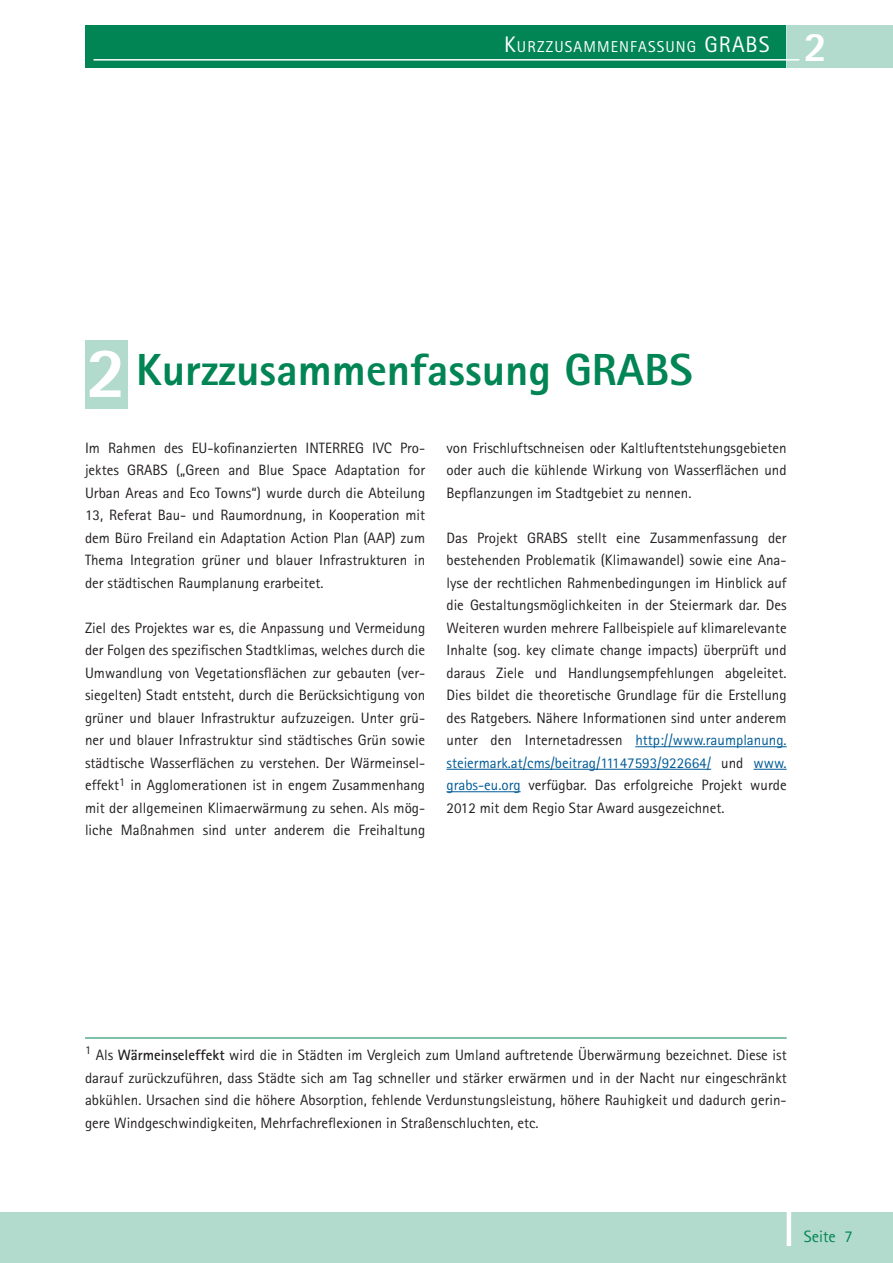
<style>
.page{position:relative;width:893px;height:1263px;background:#fff}
.page>*{position:absolute;margin:0;border:0;box-sizing:border-box;transform-origin:0 0}
.t1{font:800 45px "Rotis Sans Serif Std";color:#028554}
.t2{font:22.5px "Rotis Sans Serif Std";color:#fff}
.t3{font:16.5px "Rotis Sans Serif Std";color:#028554}
.t4{font:15.75px "Rotis Sans Serif Std";letter-spacing:.07em;color:#fff}
.t5{font:15px/22.5px "Rotis Sans Serif Std";color:#231f20;text-align:justify}
.s1{font-size:22.5px}
.s2{font-weight:800;font-size:42px}
.s3{font-size:72px;color:#fff}
.s4{color:#005b97}
.s5{font-weight:700}
</style>
<div class="page">
<div style="left:85px;top:26px;width:702px;height:42px;background:#028554"></div>
<div style="left:787px;top:26px;width:106px;height:42px;background:#b2dbcd"></div>
<hr style="left:94px;top:59px;width:705px;height:2px;background:#fff">
<div style="left:0;top:1212px;width:893px;height:51px;background:#b2dbcd"></div>
<hr style="left:787px;top:1208px;width:4px;height:38px;background:#fff">
<div style="left:85px;top:340px;width:43px;height:68px;background:#b2dbcd"></div>
<hr style="left:635px;top:746px;width:152px;height:1px;background:#005b97">
<hr style="left:446px;top:769px;width:265px;height:1px;background:#005b97">
<hr style="left:754px;top:769px;width:33px;height:1px;background:#005b97">
<hr style="left:446px;top:791px;width:75px;height:1px;background:#005b97">
<hr style="left:85px;top:1038px;width:702px;height:1px;background:#028554">
<p class="t4" style="left:504px;top:38px;width:215px"><span class="s1">K</span>URZZUSAMMENFASSUNG <span class="s1">GRA</span></p>
<h2 class="t2" style="left:746px;top:31px;width:83px">BS <span class="s2">2</span></h2>
<h1 class="t1" style="left:86px;top:341px;width:608px"><span class="s3">2</span> Kurzzusammenfassung GRABS</h1>
<p class="t5" style="left:85px;top:436px;width:342px">Im Rahmen des EU-kofinanzierten INTERREG IVC Pro&shy;jektes GRABS („Green and Blue Space Adaptation for Urban Areas and Eco Towns“) wurde durch die Abteilung 13, Referat Bau- und Raumordnung, in Kooperation mit dem Büro Freiland ein Adaptation Action Plan (AAP) zum Thema Integration grüner und blauer Infrastrukturen in der städtischen Raumplanung erarbeitet.</p>
<p class="t5" style="left:85px;top:616px;width:342px">Ziel des Projektes war es, die Anpassung und Vermeidung der Folgen des spezifischen Stadtklimas, welches durch die Umwandlung von Vegetationsflächen zur gebauten (ver&shy;siegelten) Stadt entsteht, durch die Berücksichtigung von grüner und blauer Infrastruktur aufzuzeigen. Unter grü&shy;ner und blauer Infrastruktur sind städtisches Grün sowie städtische Wasserflächen zu verstehen. Der Wärmeinsel&shy;effekt<sup>1</sup> in Agglomerationen ist in engem Zusammenhang mit der allgemeinen Klimaerwärmung zu sehen. Als mög&shy;liche Maßnahmen sind unter anderem die Freihaltung</p>
<p class="t5" style="left:446px;top:436px;width:342px">von Frischluftschneisen oder Kaltluftentstehungsgebieten oder auch die kühlende Wirkung von Wasserflächen und Bepflanzungen im Stadtgebiet zu nennen.</p>
<p class="t5" style="left:446px;top:526px;width:342px">Das Projekt GRABS stellt eine Zusammenfassung der bestehenden Problematik (Klimawandel) sowie eine Ana&shy;lyse der rechtlichen Rahmenbedingungen im Hinblick auf die Gestaltungsmöglichkeiten in der Steiermark dar. Des Weiteren wurden mehrere Fallbeispiele auf klimarelevante Inhalte (sog. key climate change impacts) überprüft und daraus Ziele und Handlungsempfehlungen abgeleitet.<br>Dies bildet die theoretische Grundlage für die Erstellung des Ratgebers. Nähere Informationen sind unter anderem unter den Internetadressen <span class="s4">http://www.raumplanung. steiermark.at/cms/beitrag/11147593/922664/</span> und <span class="s4">www. grabs-eu.org</span> verfügbar. Das erfolgreiche Projekt wurde 2012 mit dem Regio Star Award ausgezeichnet.</p>
<p class="t5" style="left:85px;top:1044px;width:703px"><sup>1</sup> Als <span class="s5">Wärmeinseleffekt</span> wird die in Städten im Vergleich zum Umland auftretende Überwärmung bezeichnet. Diese ist darauf zurückzuführen, dass Städte sich am Tag schneller und stärker erwärmen und in der Nacht nur eingeschränkt abkühlen. Ursachen sind die höhere Absorption, fehlende Verdunstungsleistung, höhere Rauhigkeit und dadurch gerin&shy;gere Windgeschwindigkeiten, Mehrfachreflexionen in Straßenschluchten, etc.</p>
<p class="t3" style="left:804px;top:1226px;width:50px">Seite 7</p>
</div>
